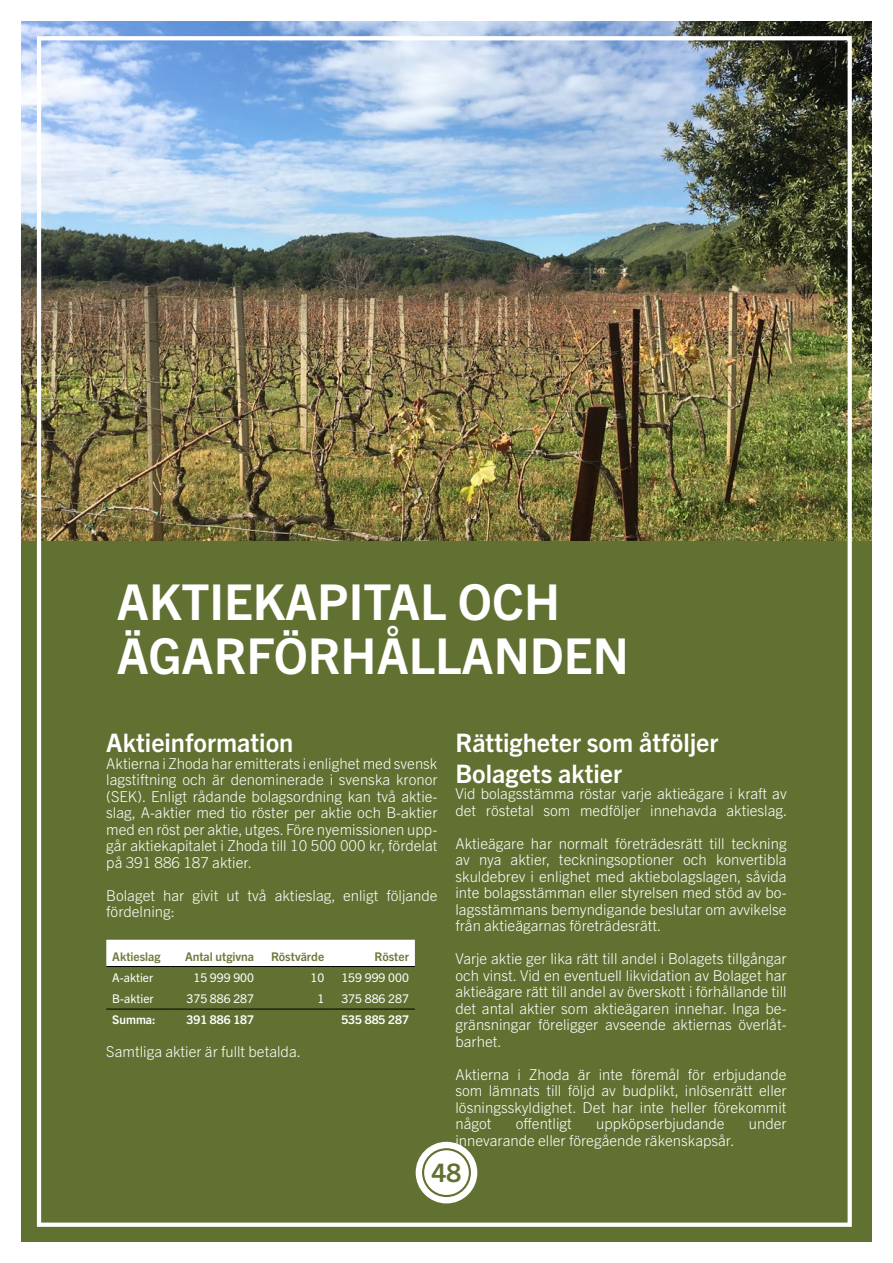
<style>
.page{position:relative;width:893px;height:1263px;background:#fff}
.page>*{position:absolute;margin:0;border:0;box-sizing:border-box;transform-origin:0 0}
.Rubrik_1{font:700 49.5px/54px "Trade Gothic Next LT Pro";color:#fff}
.Rubrik_2__vit{font:700 25.5px/30.6px "Trade Gothic Next LT Pro";color:#fff}
.Rubrik_2{font:700 25.5px "Trade Gothic Next LT Pro";color:#617131}
.Brödtext__vit{font:300 15px/16.5px "Trade Gothic Next LT Pro";color:#fff;text-align:justify}
.Rubrik_3{font:12px "Trade Gothic Next LT Pro";color:#fff}
.Rubrik_3-2{font:700 12px "Trade Gothic Next LT Pro";color:#6e7a3d}
.Rubrik_3-3{font:700 12px "Trade Gothic Next LT Pro";color:#fff}
</style>
<div class="page">
<div style="left:21px;top:495px;width:851px;height:747px;background:#617131"></div>
<img style="left:21px;top:21px;width:851px;height:519px">
<div style="left:37px;top:36px;width:815px;height:1191px;border:4px solid #fff"></div>
<div style="left:106px;top:940px;width:309px;height:26px;background:#fff"></div>
<hr style="left:106px;top:966px;width:65px;height:1px;background:#000">
<hr style="left:171px;top:966px;width:89px;height:1px;background:#000">
<hr style="left:260px;top:966px;width:70px;height:1px;background:#000">
<hr style="left:330px;top:966px;width:85px;height:1px;background:#000">
<hr style="left:106px;top:1009px;width:65px;height:1px;background:#000">
<hr style="left:171px;top:1009px;width:89px;height:1px;background:#000">
<hr style="left:260px;top:1009px;width:70px;height:1px;background:#000">
<hr style="left:330px;top:1009px;width:85px;height:1px;background:#000">
<div style="left:424px;top:1150px;width:45px;height:45px;background:#fff;border-radius:50%"></div>
<div style="left:416px;top:1142px;width:61px;height:61px;border:6px solid #fff;border-radius:50%"></div>
<p class="Rubrik_1" style="left:117px;top:571px;width:513px">AKTIEKAPITAL OCH<br>ÄGARFÖRHÅLLANDEN</p>
<p class="Rubrik_2__vit" style="left:106px;top:726px;width:189px">Aktieinformation</p>
<p class="Brödtext__vit" style="left:106px;top:754px;width:333px">Aktierna i Zhoda har emitterats i enlighet med svensk lagstiftning och är denominerade i svenska kronor (SEK). Enligt rådande bolagsordning kan två aktie&shy;slag, A-aktier med tio röster per aktie och B-aktier med en röst per aktie, utges. Före nyemissionen upp&shy;går aktiekapitalet i Zhoda till 10 500 000 kr, fördelat på 391 886 187 aktier.</p>
<p class="Brödtext__vit" style="left:106px;top:886px;width:333px">Bolaget har givit ut två aktieslag, enligt följande fördelning:</p>
<p class="Rubrik_3-2" style="left:112px;top:948px;width:50px">Aktieslag</p>
<p class="Rubrik_3-2" style="left:185px;top:948px;width:71px">Antal utgivna</p>
<p class="Rubrik_3-2" style="left:271px;top:948px;width:55px">Röstvärde</p>
<p class="Rubrik_3-2" style="left:375px;top:948px;width:36px">Röster</p>
<p class="Rubrik_3" style="left:112px;top:969px;width:43px">A-aktier</p>
<p class="Rubrik_3" style="left:193px;top:969px;width:62px">15 999 900</p>
<p class="Rubrik_3" style="left:310px;top:969px;width:15px">10</p>
<p class="Rubrik_3" style="left:341px;top:969px;width:69px">159 999 000</p>
<p class="Rubrik_3" style="left:112px;top:990px;width:43px">B-aktier</p>
<p class="Rubrik_3" style="left:187px;top:990px;width:69px">375 886 287</p>
<p class="Rubrik_3" style="left:317px;top:990px;width:8px">1</p>
<p class="Rubrik_3" style="left:341px;top:990px;width:69px">375 886 287</p>
<p class="Rubrik_3-3" style="left:112px;top:1012px;width:45px">Summa:</p>
<p class="Rubrik_3-3" style="left:187px;top:1012px;width:69px">391 886 187</p>
<p class="Rubrik_3-3" style="left:341px;top:1012px;width:69px">535 885 287</p>
<p class="Brödtext__vit" style="left:106px;top:1043px;width:196px">Samtliga aktier är fullt betalda.</p>
<p class="Rubrik_2__vit" style="left:455px;top:726px;width:264px">Rättigheter som åtföljer<br>Bolagets aktier</p>
<p class="Brödtext__vit" style="left:455px;top:785px;width:333px">Vid bolagsstämma röstar varje aktieägare i kraft av det röstetal som medföljer innehavda aktieslag.</p>
<p class="Brödtext__vit" style="left:455px;top:834px;width:333px">Aktieägare har normalt företrädesrätt till teckning av nya aktier, teckningsoptioner och konvertibla skuldebrev i enlighet med aktiebolagslagen, såvida inte bolagsstämman eller styrelsen med stöd av bo&shy;lagsstämmans bemyndigande beslutar om avvikelse från aktieägarnas företrädesrätt.</p>
<p class="Brödtext__vit" style="left:455px;top:950px;width:333px">Varje aktie ger lika rätt till andel i Bolagets tillgångar och vinst. Vid en eventuell likvidation av Bolaget har aktieägare rätt till andel av överskott i förhållande till det antal aktier som aktieägaren innehar. Inga be&shy;gränsningar föreligger avseende aktiernas överlåt&shy;barhet.</p>
<p class="Brödtext__vit" style="left:455px;top:1065px;width:333px">Aktierna i Zhoda är inte föremål för erbjudande som lämnats till följd av budplikt, inlösenrätt eller lösningsskyldighet. Det har inte heller förekommit något</p>
<p class="Brödtext__vit" style="left:516px;top:1115px;width:58px">offentligt</p>
<p class="Brödtext__vit" style="left:596px;top:1115px;width:130px">uppköpserbjudande</p>
<p class="Brödtext__vit" style="left:749px;top:1115px;width:39px">under</p>
<p class="Brödtext__vit" style="left:455px;top:1131px;width:281px">innevarande eller föregående räkenskapsår.</p>
<p class="Rubrik_2" style="left:432px;top:1155px;width:31px">48</p>
</div>
